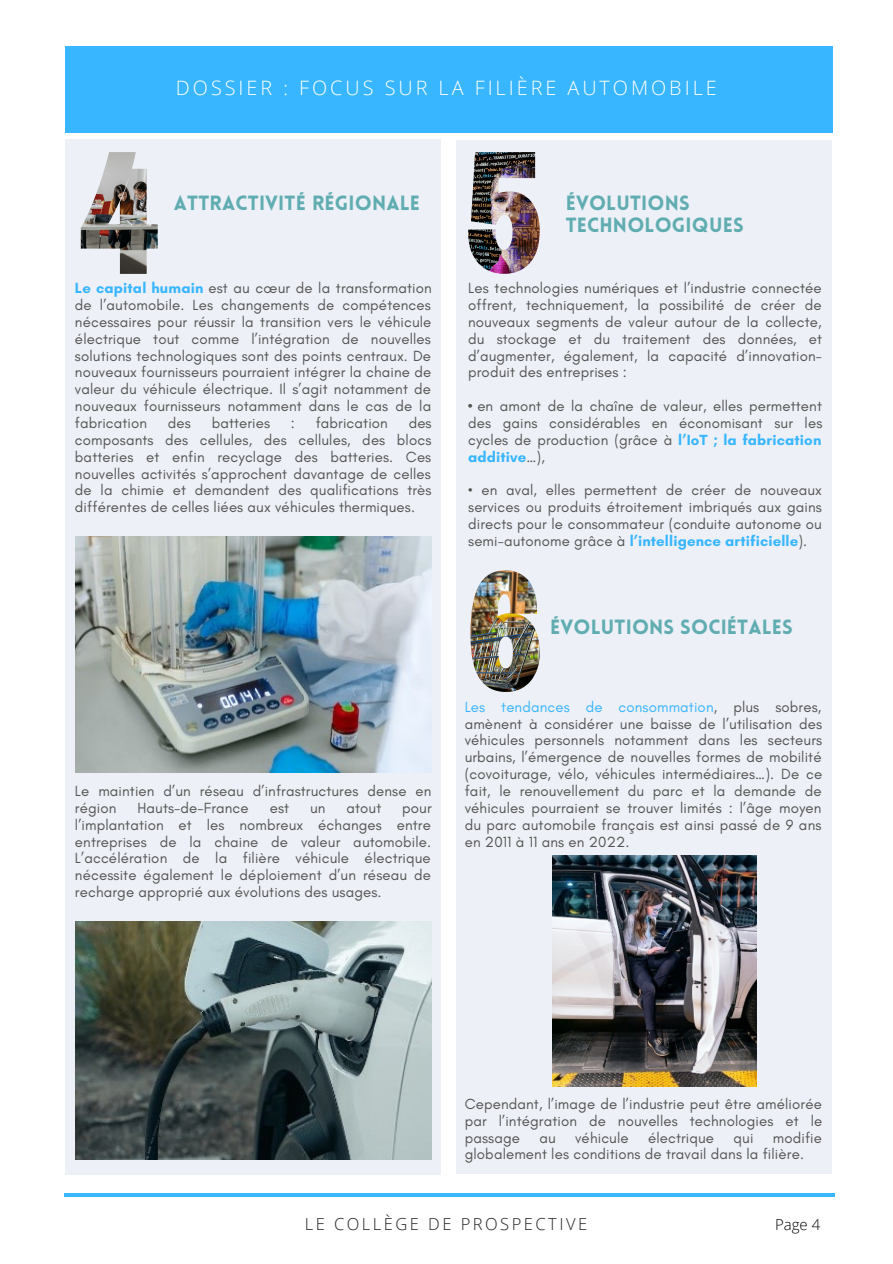
<style>
.page{position:relative;width:893px;height:1264px;background:#fff}
.page>*{position:absolute;margin:0;border:0;box-sizing:border-box;transform-origin:0 0}
.t1{font:900 20.1px/22.4px "Lovelo";letter-spacing:.01em;color:#60adb1}
.t2{font:300 19.8px "Open Sans";letter-spacing:.15em;color:#fff}
.t3{font:300 16.5px "Open Sans";letter-spacing:.15em;color:#222}
.t4{font:15px/16.8px "Glacial Indifference";letter-spacing:.01em;color:#545454;text-align:justify}
.t5{font:300 15px "Open Sans";color:#000}
.s1{font-weight:700;color:#38b6ff}
.s2{font-weight:700}
.s3{color:#38b6ff}
</style>
<div class="page">
<div style="left:66px;top:46px;width:766px;height:87px;background:#38b6ff"></div>
<hr style="left:64px;top:1193px;width:770px;height:3px;background:#38b6ff">
<div style="left:66px;top:139px;width:375px;height:1034px;background:#edf0f7"></div>
<img style="left:81px;top:152px;width:77px;height:122px">
<img style="left:75px;top:536px;width:356px;height:236px">
<img style="left:75px;top:921px;width:356px;height:238px">
<div style="left:456px;top:140px;width:375px;height:1033px;background:#edf0f7"></div>
<img style="left:468px;top:152px;width:71px;height:122px">
<img style="left:470px;top:570px;width:69px;height:122px">
<img style="left:552px;top:855px;width:204px;height:231px">
<h2 class="t2" style="left:176px;top:74px;width:542px">DOSSIER : FOCUS SUR LA FILIÈRE AUTOMOBILE</h2>
<h1 class="t1" style="left:174px;top:194px;width:247px">ATTRACTIVITÉ RÉGIONALE</h1>
<p class="t4" style="left:75px;top:279px;width:358px"><span class="s1">Le capital humain</span> est au cœur de la transformation de l’automobile. Les changements de compétences nécessaires pour réussir la transition vers le véhicule électrique tout comme l’intégration de nouvelles solutions technologiques sont des points centraux. De nouveaux fournisseurs pourraient intégrer la chaine de valeur du véhicule électrique. Il s’agit notamment de nouveaux fournisseurs notamment dans le cas de la fabrication</p>
<p class="t4" style="left:75px;top:414px;width:358px;text-indent:333px">des composants des cellules, des cellules, des blocs batteries et enfin recyclage des batteries. Ces nouvelles activités s’approchent davantage de celles de la chimie et demandent des qualifications très différentes de celles liées aux véhicules thermiques.</p>
<p class="t4" style="left:168px;top:414px;width:24px">des</p>
<p class="t4" style="left:212px;top:414px;width:60px">batteries</p>
<p class="t4" style="left:291px;top:414px;width:6px">:</p>
<p class="t4" style="left:315px;top:414px;width:74px">fabrication</p>
<p class="t4" style="left:75px;top:782px;width:358px">Le maintien d’un réseau d’infrastructures dense en région</p>
<p class="t4" style="left:137px;top:799px;width:113px">Hauts-de-France</p>
<p class="t4" style="left:270px;top:799px;width:21px">est</p>
<p class="t4" style="left:310px;top:799px;width:17px">un</p>
<p class="t4" style="left:346px;top:799px;width:36px">atout</p>
<p class="t4" style="left:75px;top:799px;width:358px;text-indent:327px">pour l’implantation et les nombreux échanges entre entreprises de la chaine de valeur automobile.<br>L’accélération de la filière véhicule électrique nécessite également le déploiement d’un réseau de recharge approprié aux évolutions des usages.</p>
<h1 class="t1" style="left:565px;top:194px;width:179px">ÉVOLUTIONS<br>TECHNOLOGIQUES</h1>
<p class="t4" style="left:468px;top:279px;width:355px">Les technologies numériques et l’industrie connectée offrent, techniquement, la possibilité de créer de nouveaux segments de valeur autour de la collecte, du stockage et du traitement des données, et d’augmenter, également, la capacité d’innovation&shy;produit des entreprises :</p>
<p class="t4" style="left:468px;top:397px;width:355px"><span class="s2">•</span> en amont de la chaîne de valeur, elles permettent des gains considérables en économisant sur les cycles de production (grâce à <span class="s1">l’IoT ; la fabrication additive</span>…),</p>
<p class="t4" style="left:468px;top:482px;width:355px">• en aval, elles permettent de créer de nouveaux services ou produits étroitement imbriqués aux gains directs pour le consommateur (conduite autonome ou semi-autonome grâce à <span class="s1">l’intelligence artificielle</span>).</p>
<h1 class="t1" style="left:550px;top:617px;width:244px">ÉVOLUTIONS SOCIÉTALES</h1>
<p class="t4" style="left:464px;top:698px;width:359px"><span class="s3">Les tendances de consommation</span>, plus sobres, amènent à considérer une baisse de l’utilisation des véhicules personnels notamment dans les secteurs urbains, l’émergence de nouvelles formes de mobilité (covoiturage, vélo, véhicules intermédiaires…). De ce fait, le renouvellement du parc et la demande de véhicules pourraient se trouver limités : l’âge moyen du parc automobile français est ainsi passé de 9 ans en 2011 à 11 ans en 2022.</p>
<p class="t4" style="left:464px;top:1095px;width:359px">Cependant, l’image de l’industrie peut être améliorée par l’intégration de nouvelles technologies et le passage</p>
<p class="t4" style="left:464px;top:1128px;width:359px;text-indent:308px">modifie globalement les conditions de travail dans la filière.</p>
<p class="t4" style="left:539px;top:1128px;width:18px">au</p>
<p class="t4" style="left:575px;top:1128px;width:55px">véhicule</p>
<p class="t4" style="left:648px;top:1128px;width:68px">électrique</p>
<p class="t4" style="left:733px;top:1128px;width:21px">qui</p>
<p class="t3" style="left:305px;top:1212px;width:284px">LE COLLÈGE DE PROSPECTIVE</p>
<p class="t5" style="left:775px;top:1213px;width:47px">Page 4</p>
</div>
